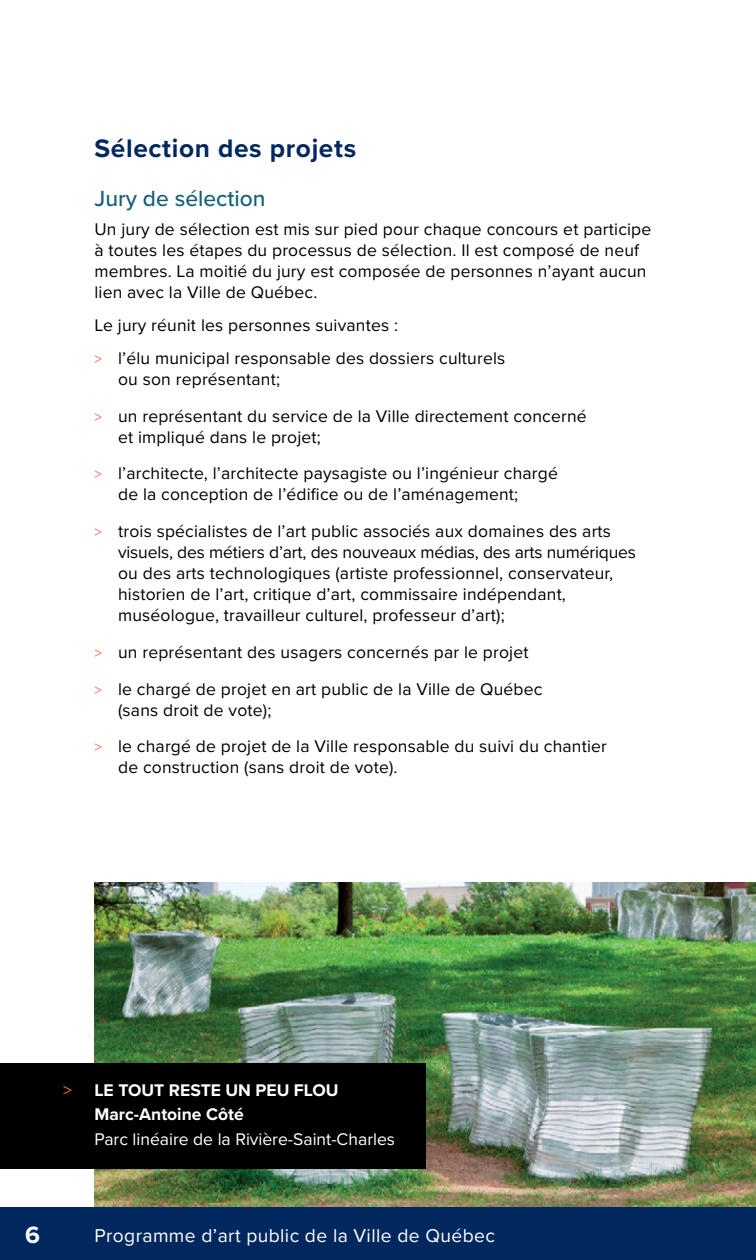
<style>
.page{position:relative;width:756px;height:1260px;background:#fff}
.page>*{position:absolute;margin:0;border:0;box-sizing:border-box;transform-origin:0 0}
.t1{font:700 26.25px "Proxima Nova";letter-spacing:.025em;color:#00285e}
.t2{font:700 24.5px "Proxima Nova";color:#fff}
.t3{font:500 22.75px "Proxima Nova";color:#146076}
.t4{font:19.25px "Proxima Nova";letter-spacing:.02em;color:#fff}
.t5{font:17.5px/21px "Proxima Nova";letter-spacing:.01em;color:#000}
.t6{font:17.5px/24.5px "Proxima Nova";color:#fff}
.s1{font-size:14.88px;color:#f37160}
.s2{color:#f37160}
.s3{font-weight:700}
</style>
<div class="page">
<img style="left:94px;top:882px;width:662px;height:325px">
<div style="left:0;top:1207px;width:756px;height:53px;background:#00285e"></div>
<div style="left:0;top:1063px;width:425px;height:106px;background:#000"></div>
<h3 class="t1" style="left:94px;top:128px;width:263px">Sélection des projets</h3>
<h4 class="t3" style="left:94px;top:182px;width:172px">Jury de sélection</h4>
<p class="t5" style="left:94px;top:218px;width:558px">Un jury de sélection est mis sur pied pour chaque concours et participe à toutes les étapes du processus de sélection. Il est composé de neuf membres. La moitié du jury est composée de personnes n’ayant aucun lien avec la Ville de Québec.</p>
<p class="t5" style="left:94px;top:314px;width:305px">Le jury réunit les personnes suivantes :</p>
<p class="t5" style="left:118px;top:347px;width:389px;text-indent:-24px"><span class="s1">&gt;</span> l’élu municipal responsable des dossiers culturels ou son représentant;</p>
<p class="t5" style="left:118px;top:405px;width:470px;text-indent:-24px"><span class="s1">&gt;</span> un représentant du service de la Ville directement concerné et impliqué dans le projet;</p>
<p class="t5" style="left:118px;top:462px;width:441px;text-indent:-24px"><span class="s1">&gt;</span> l’architecte, l’architecte paysagiste ou l’ingénieur chargé de la conception de l’édifice ou de l’aménagement;</p>
<p class="t5" style="left:118px;top:520px;width:519px;text-indent:-24px"><span class="s1">&gt;</span> trois spécialistes de l’art public associés aux domaines des arts visuels, des métiers d’art, des nouveaux médias, des arts numériques ou des arts technologiques (artiste professionnel, conservateur, historien de l’art, critique d’art, commissaire indépendant, muséologue, travailleur culturel, professeur d’art);</p>
<p class="t5" style="left:94px;top:641px;width:436px"><span class="s1">&gt;</span> un représentant des usagers concernés par le projet</p>
<p class="t5" style="left:118px;top:678px;width:426px;text-indent:-24px"><span class="s1">&gt;</span> le chargé de projet en art public de la Ville de Québec (sans droit de vote);</p>
<p class="t5" style="left:118px;top:735px;width:490px;text-indent:-24px"><span class="s1">&gt;</span> le chargé de projet de la Ville responsable du suivi du chantier de construction (sans droit de vote).</p>
<p class="t6" style="left:94px;top:1077px;width:302px;text-indent:-32px"><span class="s2">&gt;</span> <span class="s3">LE TOUT RESTE UN PEU FLOU<br>Marc-Antoine Côté<br></span>Parc linéaire de la Rivière-Saint-Charles</p>
<p class="t2" style="left:25px;top:1216px;width:16px">6</p>
<p class="t4" style="left:94px;top:1221px;width:402px">Programme d’art public de la Ville de Québec</p>
</div>
